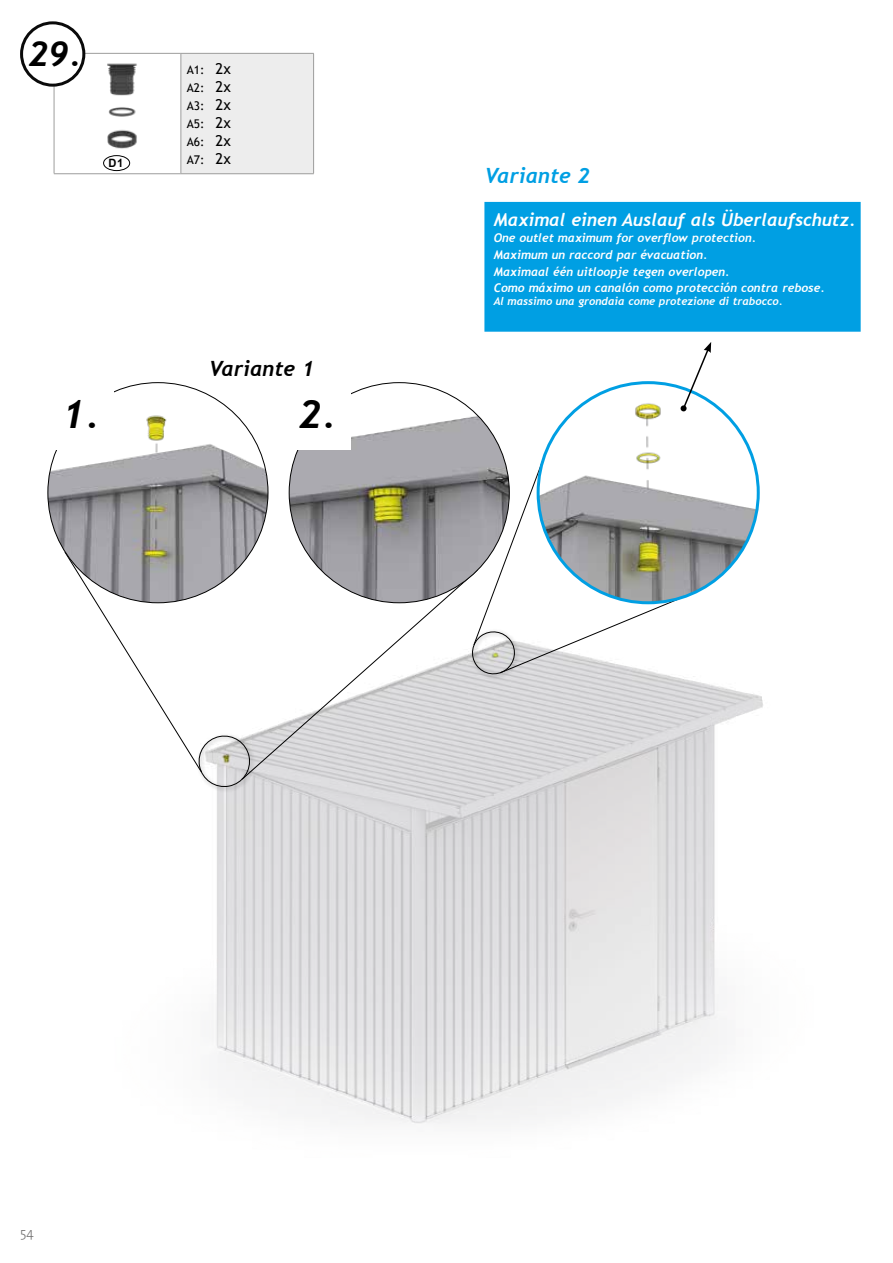
<style>
.page{position:relative;width:893px;height:1263px;background:#fff}
.page>*{position:absolute;margin:0;border:0;box-sizing:border-box;transform-origin:0 0}
.t1{font:italic 700 39px "Trebuchet";color:#000}
.t2{font:italic 700 34.5px "Trebuchet";color:#000}
.t3{font:italic 700 21px "Trebuchet";color:#000}
.t4{font:italic 700 21px "Trebuchet";color:#009fe3}
.t5{font:italic 700 17.85px "Trebuchet";color:#fff}
.t6{font:300 13.5px "The Sans";color:#706f6f}
.t7{font:italic 700 12px/16.5px "Trebuchet";color:#fff}
.t8{font:12px/18px "Trebuchet MS";color:#000;text-align:justify}
.t9{font:700 11.4px "Arial";color:#000}
.t10{font:italic 700 10.95px "Trebuchet";color:#fff}
.s1{font-size:15px}
</style>
<div class="page">
<div style="left:181px;top:53px;width:133px;height:121px;background:#ededed"></div>
<hr style="left:54px;top:53px;width:127px;height:1px;background:#9d9d9c">
<hr style="left:54px;top:54px;width:1px;height:119px;background:#9d9d9c">
<hr style="left:54px;top:173px;width:127px;height:1px;background:#9d9d9c">
<hr style="left:181px;top:53px;width:133px;height:1px;background:#9d9d9c">
<hr style="left:181px;top:54px;width:1px;height:119px;background:#9d9d9c">
<hr style="left:313px;top:54px;width:1px;height:119px;background:#9d9d9c">
<hr style="left:181px;top:173px;width:133px;height:1px;background:#9d9d9c">
<div style="left:22px;top:23px;width:62px;height:62px;background:#fff;border-radius:50%"></div>
<div style="left:20px;top:21px;width:65px;height:66px;border:3px solid #0a0a0a;border-radius:50%"></div>
<img style="left:216px;top:596px;width:547px;height:528px">
<div style="left:196px;top:733px;width:60px;height:59px;background:#000;opacity:.75"></div>
<svg style="left:64px;top:551px;width:188px;height:238px"></svg>
<svg style="left:241px;top:569px;width:237px;height:211px"></svg>
<img style="left:48px;top:383px;width:220px;height:220px;border-radius:110px">
<div style="left:469px;top:629px;width:51px;height:51px;background:#000;opacity:.75"></div>
<svg style="left:470px;top:460px;width:215px;height:217px"></svg>
<img style="left:538px;top:383px;width:220px;height:220px;border-radius:110px">
<img style="left:289px;top:383px;width:220px;height:220px;border-radius:110px">
<div style="left:47px;top:389px;width:67px;height:61px;background:#fff"></div>
<div style="left:284px;top:389px;width:67px;height:61px;background:#fff"></div>
<img style="left:56px;top:55px;width:81px;height:105px">
<div style="left:103px;top:155px;width:27px;height:16px;border:1px solid #000;border-radius:50%"></div>
<div style="left:484px;top:202px;width:377px;height:130px;background:#009fe3;border:3px solid #009fe3"></div>
<svg style="left:680px;top:405px;width:7px;height:7px"></svg>
<svg style="left:682px;top:342px;width:29px;height:68px"></svg>
<h2 class="t2" style="left:28px;top:32px;width:55px">29.</h2>
<p class="t9" style="left:109px;top:155px;width:16px">D1</p>
<p class="t8" style="left:187px;top:61px;width:45px">A1: <span class="s1">2x </span>A2: <span class="s1">2x </span>A3: <span class="s1">2x </span>A5: <span class="s1">2x </span>A6: <span class="s1">2x </span>A7: <span class="s1">2x</span></p>
<h3 class="t3" style="left:209px;top:355px;width:107px">Variante 1</h3>
<h1 class="t1" style="left:62px;top:390px;width:39px">1.</h1>
<h1 class="t1" style="left:299px;top:390px;width:39px">2.</h1>
<h3 class="t4" style="left:484px;top:162px;width:107px">Variante 2</h3>
<h3 class="t5" style="left:494px;top:208px;width:364px">Maximal einen Auslauf als Überlaufschutz.</h3>
<p class="t7" style="left:494px;top:230px;width:333px">One outlet maximum for overflow protection.<br>Maximum un raccord par évacuation.<br>Maximaal één uitloopje tegen overlopen.<br>Como máximo un canalón como protección contra rebose.</p>
<p class="t10" style="left:494px;top:294px;width:291px">Al massimo una grondaia come protezione di trabocco.</p>
<p class="t6" style="left:20px;top:1221px;width:15px">54</p>
</div>
